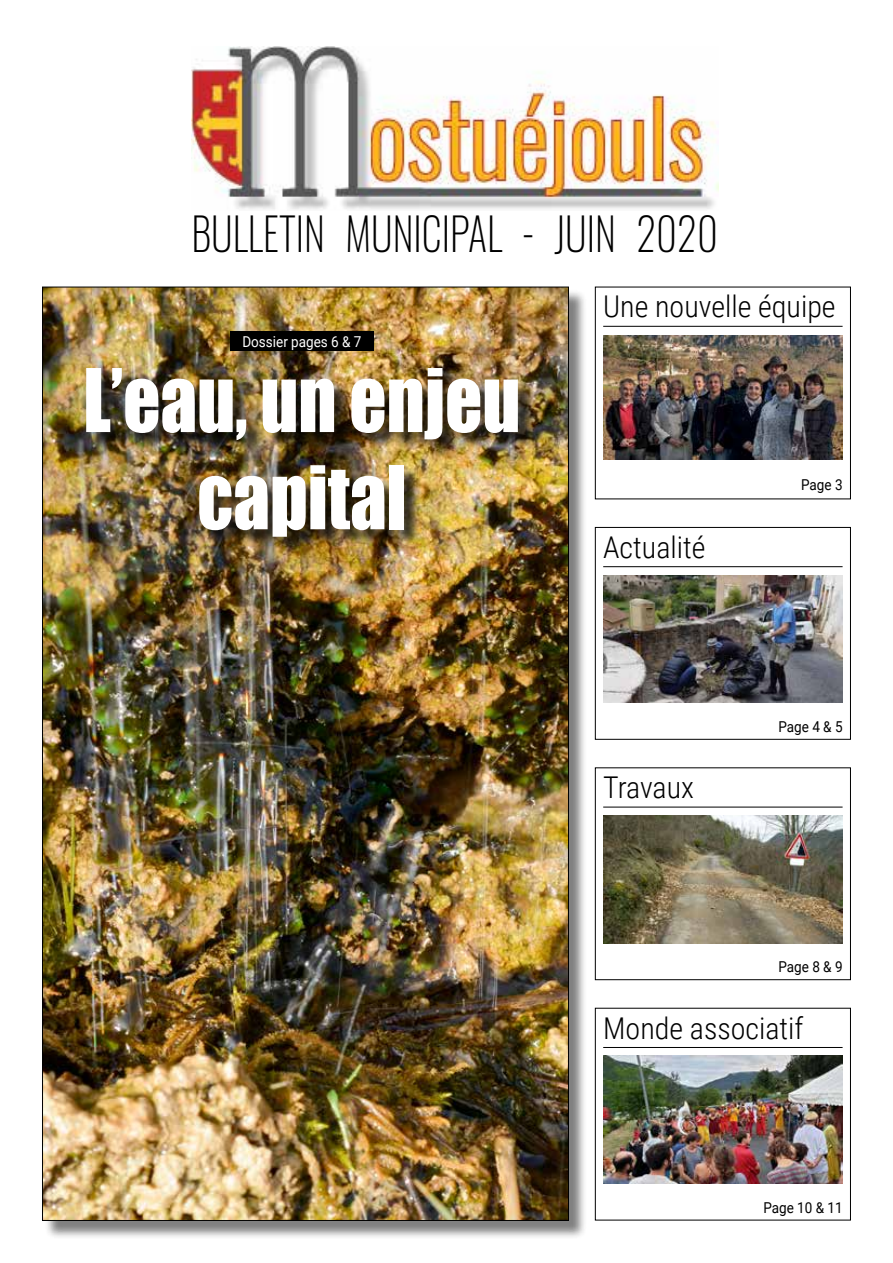
<style>
.page{position:relative;width:893px;height:1263px;background:#fff}
.page>*{position:absolute;margin:0;border:0;box-sizing:border-box;transform-origin:0 0}
.t1{font:81px/97.2px "Impact";color:#fff;text-align:center;scale:.9 1}
.t2{font:200 45px "Oswald";color:#000;scale:.9 1}
.t3{font:300 30px "Roboto Condensed";color:#000}
.t4{font:15px "Roboto";color:#000;scale:.9 1}
.t5{font:15px "Roboto";color:#fff;scale:.9 1}
</style>
<div class="page">
<div style="left:44px;top:289px;width:544px;height:950px;background:#000;opacity:.5"></div>
<img style="left:44px;top:289px;width:523px;height:930px">
<div style="left:88px;top:370px;width:449px;height:185px;background:#000;opacity:.75"></div>
<img style="left:191px;top:47px;width:527px;height:163px">
<hr style="left:603px;top:326px;width:240px;height:1px;background:#000">
<div style="left:595px;top:287px;width:256px;height:212px;border:1px solid #000"></div>
<img style="left:603px;top:336px;width:240px;height:123px">
<hr style="left:603px;top:566px;width:240px;height:1px;background:#000">
<div style="left:595px;top:527px;width:256px;height:213px;border:1px solid #000"></div>
<img style="left:603px;top:575px;width:240px;height:128px">
<hr style="left:603px;top:807px;width:240px;height:1px;background:#000">
<div style="left:595px;top:767px;width:256px;height:213px;border:1px solid #000"></div>
<img style="left:603px;top:815px;width:240px;height:128px">
<hr style="left:603px;top:1047px;width:240px;height:1px;background:#000">
<div style="left:595px;top:1008px;width:256px;height:212px;border:1px solid #000"></div>
<img style="left:603px;top:1056px;width:240px;height:127px">
<div style="left:230px;top:331px;width:144px;height:20px;background:#000"></div>
<h2 class="t2" style="left:191px;top:194px;width:587px">BULLETIN MUNICIPAL - JUIN 2020</h2>
<p class="t5" style="left:242px;top:331px;width:134px">Dossier pages 6 &amp; 7</p>
<h1 class="t1" style="left:83px;top:350px;width:487px">L’eau, un enjeu capital</h1>
<p class="t3" style="left:603px;top:286px;width:234px">Une nouvelle équipe</p>
<p class="t3" style="left:603px;top:526px;width:104px">Actualité</p>
<p class="t3" style="left:603px;top:766px;width:92px">Travaux</p>
<p class="t4" style="left:801px;top:474px;width:48px">Page 3</p>
<p class="t4" style="left:778px;top:716px;width:73px">Page 4 &amp; 5</p>
<p class="t4" style="left:778px;top:956px;width:73px">Page 8 &amp; 9</p>
<p class="t3" style="left:603px;top:1007px;width:202px">Monde associatif</p>
<p class="t4" style="left:763px;top:1197px;width:90px">Page 10 &amp; 11</p>
</div>
